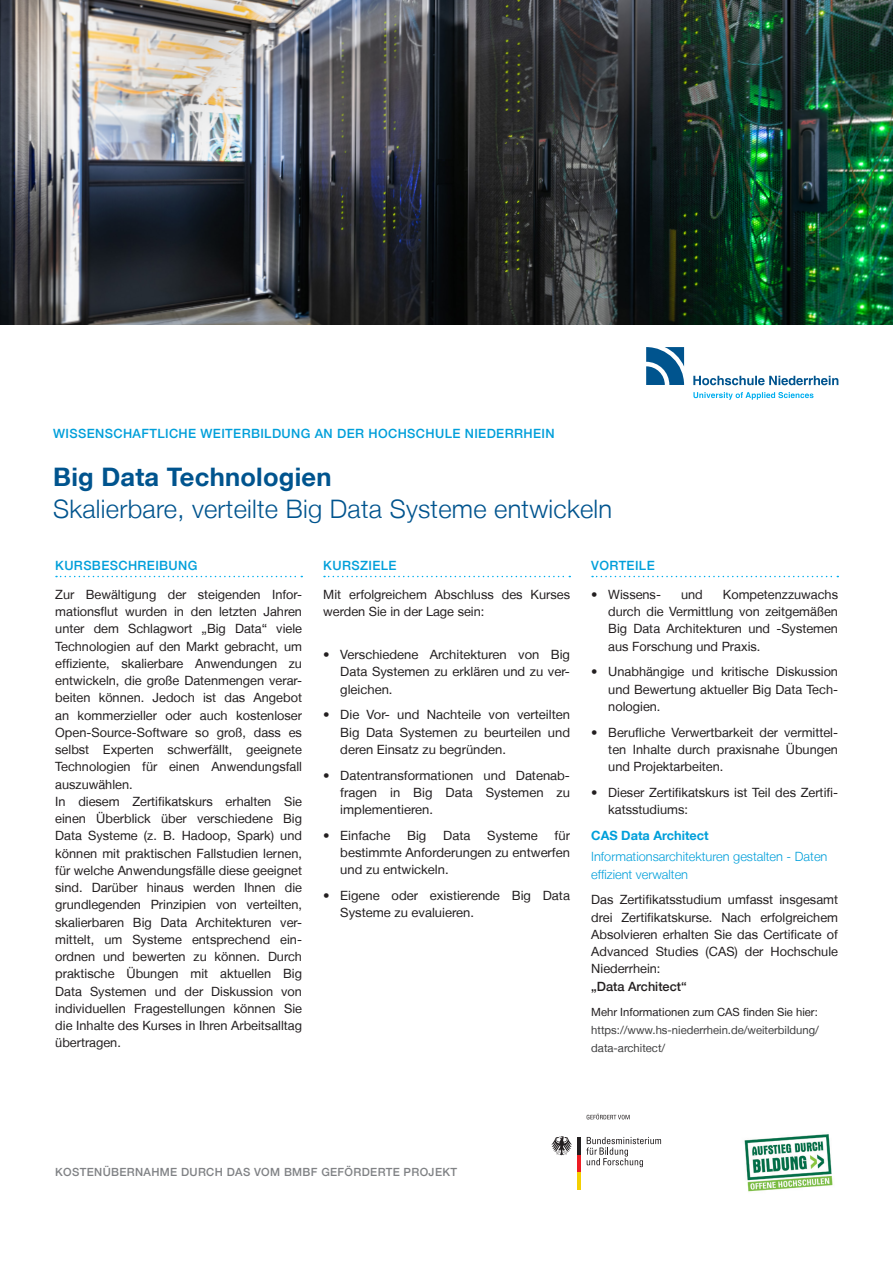
<style>
.page{position:relative;width:893px;height:1263px;background:#fff}
.page>*{position:absolute;margin:0;border:0;box-sizing:border-box;transform-origin:0 0}
.t1{font:300 25.5px "Helvetica Neue LT";letter-spacing:.01em;color:#00548e}
.t2{font:700 25.5px "Helvetica Neue LT";letter-spacing:.01em;color:#00548e}
.HEADLINE_Cyan{font:12.75px/17.2px "Helvetica Neue LT";color:#231f20;text-align:justify}
.HEADLINE_Cyan-2{font:500 12.75px "Helvetica Neue LT";letter-spacing:.03em;color:#009fda}
.HEADLINE_Cyan-3{font:300 12.75px/17.2px "Helvetica Neue LT";color:#009fda}
.HEADLINE_Cyan-4{font:700 12.75px "Helvetica Neue LT";color:#009fda}
.HEADLINE_Cyan-5{font:500 12.75px "Helvetica Neue LT";color:#231f20}
.TEXT_GRAU{font:11.25px/18px "Helvetica Neue LT";color:#3e3e3f}
.t3{font:500 11.25px "Helvetica Neue LT";letter-spacing:.03em;color:#808285}
.HEADLINE_Cyan-6{font:11.25px "Helvetica Neue LT";color:#231f20}
</style>
<div class="page">
<svg style="left:586px;top:1137px;width:75px;height:30px"></svg>
<hr style="left:577px;top:1172px;width:3px;height:18px;background:#f4cf02">
<hr style="left:577px;top:1154px;width:3px;height:18px;background:#ee1d23">
<hr style="left:577px;top:1137px;width:3px;height:18px;background:#231f20">
<svg style="left:551px;top:1136px;width:21px;height:19px"></svg>
<svg style="left:587px;top:1114px;width:43px;height:5px"></svg>
<img style="left:744px;top:1134px;width:89px;height:58px">
<svg style="left:646px;top:347px;width:38px;height:38px"></svg>
<svg style="left:693px;top:376px;width:145px;height:9px"></svg>
<svg style="left:693px;top:392px;width:120px;height:8px"></svg>
<svg style="left:56px;top:576px;width:246px;height:1px"></svg>
<svg style="left:324px;top:576px;width:246px;height:1px"></svg>
<svg style="left:592px;top:576px;width:246px;height:1px"></svg>
<img style="left:0;top:0;width:893px;height:325px">
<p class="HEADLINE_Cyan-2" style="left:53px;top:426px;width:503px">WISSENSCHAFTLICHE WEITERBILDUNG AN DER HOCHSCHULE NIEDERRHEIN</p>
<p class="t2" style="left:53px;top:461px;width:280px">Big Data Technologien</p>
<p class="t1" style="left:53px;top:493px;width:561px">Skalierbare, verteilte Big Data Systeme entwickeln</p>
<p class="HEADLINE_Cyan-2" style="left:55px;top:558px;width:144px">KURSBESCHREIBUNG</p>
<p class="HEADLINE_Cyan" style="left:55px;top:585px;width:248px">Zur Bewältigung der steigenden Infor&shy;mationsflut wurden in den letzten Jahren unter dem Schlagwort „Big Data“ viele Technologien auf den Markt gebracht, um effiziente, skalierbare Anwendungen zu entwickeln, die große Datenmengen verar&shy;beiten können. Jedoch ist das Angebot an kommerzieller oder auch kostenloser Open-Source-Software so groß, dass es selbst Experten schwerfällt, geeignete Technologien für einen Anwendungsfall auszuwählen.</p>
<p class="HEADLINE_Cyan" style="left:55px;top:792px;width:248px">In diesem Zertifikatskurs erhalten Sie einen Überblick über verschiedene Big Data Systeme (z. B. Hadoop, Spark) und können mit praktischen Fallstudien lernen, für welche Anwendungsfälle diese geeignet sind. Darüber hinaus werden Ihnen die grundlegenden Prinzipien von verteilten, skalierbaren Big Data Architekturen ver&shy;mittelt, um Systeme entsprechend ein&shy;ordnen und bewerten zu können. Durch praktische Übungen mit aktuellen Big Data Systemen und der Diskussion von individuellen Fragestellungen können Sie die Inhalte des Kurses in Ihren Arbeitsalltag übertragen.</p>
<p class="HEADLINE_Cyan-2" style="left:323px;top:558px;width:75px">KURSZIELE</p>
<p class="HEADLINE_Cyan" style="left:323px;top:585px;width:248px">Mit erfolgreichem Abschluss des Kurses werden Sie in der Lage sein:</p>
<p class="HEADLINE_Cyan" style="left:340px;top:646px;width:231px;text-indent:-17px">• Verschiedene Architekturen von Big Data Systemen zu erklären und zu ver&shy;gleichen.</p>
<p class="HEADLINE_Cyan" style="left:340px;top:706px;width:231px;text-indent:-17px">• Die Vor- und Nachteile von verteilten Big Data Systemen zu beurteilen und deren Einsatz zu begründen.</p>
<p class="HEADLINE_Cyan" style="left:340px;top:766px;width:231px;text-indent:-17px">• Datentransformationen und Datenab&shy;fragen in Big Data Systemen zu implementieren.</p>
<p class="HEADLINE_Cyan" style="left:323px;top:826px;width:69px">• Einfache</p>
<p class="HEADLINE_Cyan" style="left:407px;top:826px;width:21px">Big</p>
<p class="HEADLINE_Cyan" style="left:443px;top:826px;width:29px">Data</p>
<p class="HEADLINE_Cyan" style="left:487px;top:826px;width:52px">Systeme</p>
<p class="HEADLINE_Cyan-2" style="left:591px;top:558px;width:65px">VORTEILE</p>
<p class="HEADLINE_Cyan" style="left:591px;top:585px;width:71px">• Wissens-</p>
<p class="HEADLINE_Cyan" style="left:681px;top:585px;width:23px">und</p>
<p class="HEADLINE_Cyan" style="left:608px;top:585px;width:231px;text-indent:115px">Kompetenzzuwachs durch die Vermittlung von zeitgemäßen Big Data Architekturen und -Systemen aus Forschung und Praxis.</p>
<p class="HEADLINE_Cyan" style="left:608px;top:663px;width:231px;text-indent:-17px">• Unabhängige und kritische Diskussion und Bewertung aktueller Big Data Tech&shy;nologien.</p>
<p class="HEADLINE_Cyan" style="left:608px;top:723px;width:231px;text-indent:-17px">• Berufliche Verwertbarkeit der vermittel&shy;ten Inhalte durch praxisnahe Übungen und Projektarbeiten.</p>
<p class="HEADLINE_Cyan" style="left:608px;top:783px;width:231px;text-indent:-17px">• Dieser Zertifikatskurs ist Teil des Zertifi&shy;katsstudiums:</p>
<p class="HEADLINE_Cyan-4" style="left:591px;top:827px;width:119px">CAS Data Architect</p>
<p class="HEADLINE_Cyan-3" style="left:591px;top:848px;width:238px">Informationsarchitekturen gestalten - Daten effizient verwalten</p>
<p class="HEADLINE_Cyan" style="left:591px;top:891px;width:248px">Das Zertifikatsstudium umfasst insgesamt drei Zertifikatskurse. Nach erfolgreichem Absolvieren erhalten Sie das Certificate of Advanced Studies (CAS) der Hochschule Niederrhein:</p>
<p class="HEADLINE_Cyan-5" style="left:591px;top:978px;width:97px">„Data Architect“</p>
<p class="HEADLINE_Cyan-6" style="left:591px;top:1006px;width:228px">Mehr Informationen zum CAS finden Sie hier:</p>
<p class="TEXT_GRAU" style="left:591px;top:1021px;width:229px">https://www.hs-niederrhein.de/weiterbildung/ data-architect/</p>
<p class="HEADLINE_Cyan" style="left:340px;top:826px;width:231px;text-indent:214px">für bestimmte Anforderungen zu entwerfen und zu entwickeln.</p>
<p class="HEADLINE_Cyan" style="left:340px;top:887px;width:231px;text-indent:-17px">• Eigene oder existierende Big Data<br>Systeme zu evaluieren.</p>
<p class="t3" style="left:55px;top:1165px;width:403px">KOSTENÜBERNAHME DURCH DAS VOM BMBF GEFÖRDERTE PROJEKT</p>
</div>
